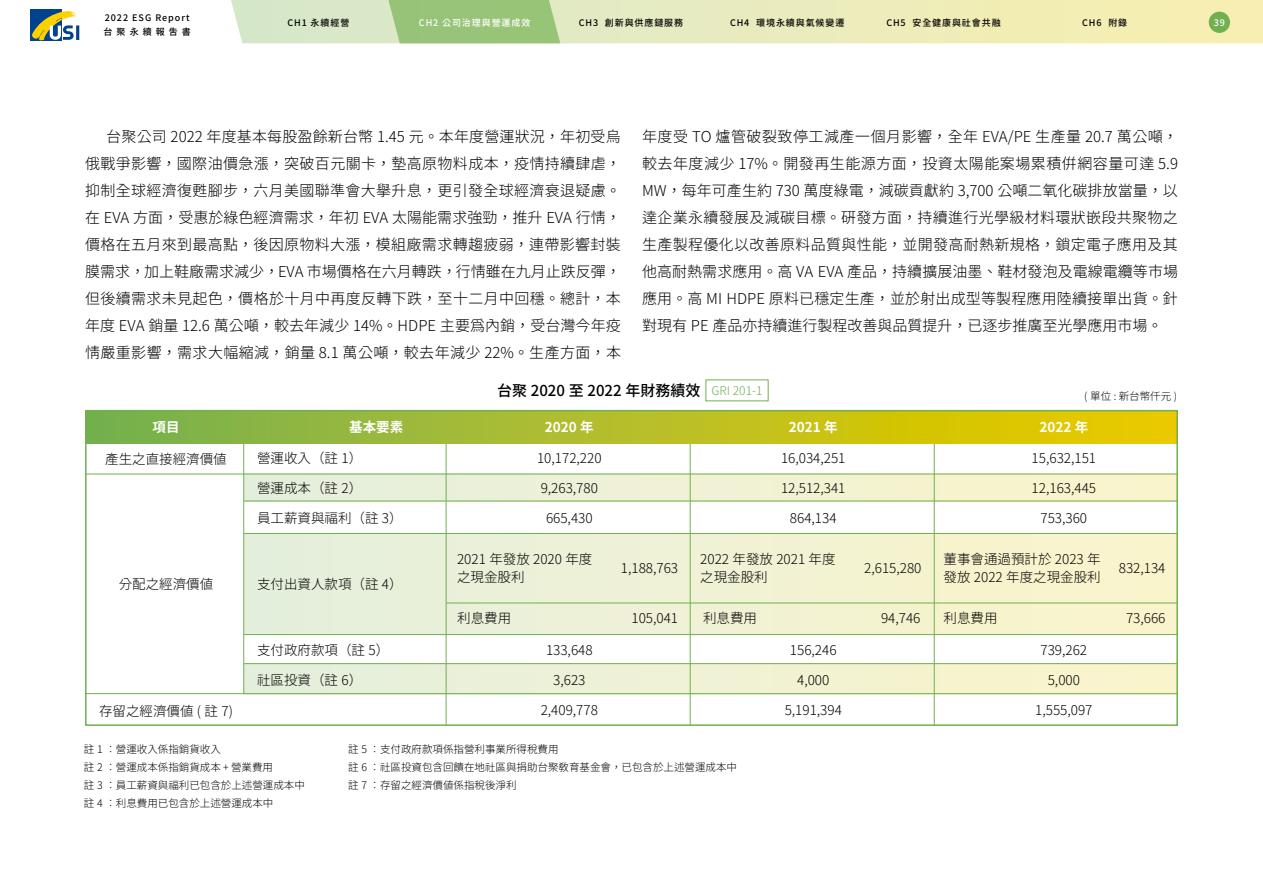
<style>
.page{position:relative;width:1263px;height:893px;background:#fff}
.page>*{position:absolute;margin:0;border:0;box-sizing:border-box;transform-origin:0 0}
.t1{font:15px/27px "Gen Yo Gothic TW Light TTF";letter-spacing:.005em;color:#000;text-align:justify}
.t2{font:15px "Gen Yo Gothic TW Medium TTF";color:#000}
.t3{font:13.5px/18px "Gen Yo Gothic TW Light TTF";color:#000}
.t4{font:13.5px "Gen Yo Gothic TW Bold TTF";color:#fff}
.t5{font:12px "Gen Yo Gothic TW Light TTF";color:#71b04e}
.t6{font:10.5px/18px "Gen Yo Gothic TW Light TTF";color:#000}
.t7{font:9px/13.5px "Gen Yo Gothic TW Medium TTF";letter-spacing:.1em;color:#000}
.t8{font:9px "Gen Yo Gothic TW Medium TTF";letter-spacing:.1em;color:#fff}
</style>
<div class="page">
<div style="left:31px;top:10px;width:31px;height:31px;background:#00428e"></div>
<svg style="left:32px;top:11px;width:47px;height:30px"></svg>
<svg style="left:231px;top:0;width:1032px;height:43px;background:#dce5b1"></svg>
<div style="left:1209px;top:12px;width:21px;height:21px;background:#71b04e;border-radius:50%"></div>
<div style="left:244px;top:474px;width:934px;height:27px;background:#f0f2d5"></div>
<div style="left:244px;top:664px;width:934px;height:30px;background:#f0f2d5"></div>
<div style="left:244px;top:534px;width:934px;height:101px;background:#f0f2d5"></div>
<hr style="left:446px;top:603px;width:732px;height:1px;background:#71b04e">
<hr style="left:244px;top:634px;width:934px;height:1px;background:#71b04e">
<hr style="left:244px;top:663px;width:934px;height:1px;background:#71b04e">
<hr style="left:244px;top:533px;width:934px;height:1px;background:#71b04e">
<hr style="left:243px;top:444px;width:1px;height:250px;background:#71b04e">
<hr style="left:446px;top:444px;width:1px;height:282px;background:#71b04e">
<hr style="left:690px;top:444px;width:1px;height:282px;background:#71b04e">
<hr style="left:934px;top:444px;width:1px;height:282px;background:#71b04e">
<hr style="left:85px;top:474px;width:1093px;height:1px;background:#71b04e">
<hr style="left:244px;top:501px;width:934px;height:1px;background:#71b04e">
<hr style="left:85px;top:693px;width:1093px;height:1px;background:#71b04e">
<div style="left:85px;top:411px;width:1093px;height:33px;background:linear-gradient(to right,#77b155,#f0cb00)"></div>
<div style="left:85px;top:410px;width:1093px;height:316px;border:2px solid #71b04e"></div>
<p class="t7" style="left:104px;top:11px;width:89px">2022 ESG Report台 聚 永 續 報 告 書</p>
<p class="t7" style="left:287px;top:16px;width:63px">CH1 永續經營</p>
<p class="t8" style="left:419px;top:17px;width:113px">CH2 公司治理與營運成效</p>
<p class="t7" style="left:579px;top:16px;width:106px">CH3 創新與供應鏈服務</p>
<p class="t7" style="left:730px;top:16px;width:116px">CH4 環境永續與氣候變遷</p>
<p class="t7" style="left:886px;top:16px;width:116px">CH5 安全健康與社會共融</p>
<p class="t7" style="left:1082px;top:16px;width:47px">CH6 附錄</p>
<p class="t8" style="left:1214px;top:18px;width:13px">39</p>
<p class="t1" style="left:85px;top:123px;width:537px;text-indent:21px">台聚公司 2022 年度基本每股盈餘新台幣 1.45 元。本年度營運狀況，年初受烏俄戰爭影響，國際油價急漲，突破百元關卡，墊高原物料成本，疫情持續肆虐，抑制全球經濟復甦腳步，六月美國聯準會大舉升息，更引發全球經濟衰退疑慮。在 EVA 方面，受惠於綠色經濟需求，年初 EVA 太陽能需求強勁，推升 EVA 行情，價格在五月來到最高點，後因原物料大漲，模組廠需求轉趨疲弱，連帶影響封裝膜需求，加上鞋廠需求減少，EVA 市場價格在六月轉跌，行情雖在九月止跌反彈，但後續需求未見起色，價格於十月中再度反轉下跌，至十二月中回穩。總計，本年度 EVA 銷量 12.6 萬公噸，較去年減少 14%。HDPE 主要為內銷，受台灣今年疫情嚴重影響，需求大幅縮減，銷量 8.1 萬公噸，較去年減少 22%。生產方面，本</p>
<p class="t1" style="left:642px;top:123px;width:537px">年度受 TO 爐管破裂致停工減產一個月影響，全年 EVA/PE 生產量 20.7 萬公噸，較去年度減少 17%。開發再生能源方面，投資太陽能案場累積併網容量可達 5.9<br>MW，每年可產生約 730 萬度綠電，減碳貢獻約 3,700 公噸二氧化碳排放當量，以達企業永續發展及減碳目標。研發方面，持續進行光學級材料環狀嵌段共聚物之生產製程優化以改善原料品質與性能，並開發高耐熱新規格，鎖定電子應用及其他高耐熱需求應用。高 VA EVA 產品，持續擴展油墨、鞋材發泡及電線電纜等市場應用。高 MI HDPE 原料已穩定生產，並於射出成型等製程應用陸續接單出貨。針對現有 PE 產品亦持續進行製程改善與品質提升，已逐步推廣至光學應用市場。</p>
<p class="t2" style="left:497px;top:382px;width:205px">台聚 2020 至 2022 年財務績效</p>
<p class="t5" style="left:711px;top:384px;width:52px">GRI 201-1</p>
<p class="t6" style="left:1084px;top:388px;width:94px">( 單位 : 新台幣仟元 )</p>
<p class="t4" style="left:152px;top:419px;width:28px">項目</p>
<p class="t4" style="left:349px;top:419px;width:55px">基本要素</p>
<p class="t4" style="left:545px;top:419px;width:50px">2020 年</p>
<p class="t4" style="left:789px;top:419px;width:50px">2021 年</p>
<p class="t4" style="left:1039px;top:419px;width:50px">2022 年</p>
<p class="t3" style="left:105px;top:450px;width:123px">產生之直接經濟價值</p>
<p class="t3" style="left:257px;top:449px;width:107px">營運收入（註 1）</p>
<p class="t3" style="left:257px;top:479px;width:107px">營運成本（註 2）</p>
<p class="t3" style="left:257px;top:509px;width:147px">員工薪資與福利（註 3）</p>
<p class="t3" style="left:537px;top:449px;width:66px">10,172,220</p>
<p class="t3" style="left:541px;top:479px;width:59px">9,263,780</p>
<p class="t3" style="left:546px;top:509px;width:48px">665,430</p>
<p class="t3" style="left:781px;top:449px;width:66px">16,034,251</p>
<p class="t3" style="left:781px;top:479px;width:66px">12,512,341</p>
<p class="t3" style="left:790px;top:509px;width:48px">864,134</p>
<p class="t3" style="left:1032px;top:449px;width:66px">15,632,151</p>
<p class="t3" style="left:1032px;top:479px;width:66px">12,163,445</p>
<p class="t3" style="left:1040px;top:509px;width:48px">753,360</p>
<p class="t3" style="left:119px;top:576px;width:96px">分配之經濟價值</p>
<p class="t3" style="left:257px;top:576px;width:147px">支付出資人款項（註 4）</p>
<p class="t3" style="left:457px;top:550px;width:137px">2021 年發放 2020 年度之現金股利</p>
<p class="t3" style="left:621px;top:559px;width:59px">1,188,763</p>
<p class="t3" style="left:700px;top:550px;width:137px">2022 年發放 2021 年度之現金股利</p>
<p class="t3" style="left:864px;top:559px;width:59px">2,615,280</p>
<p class="t3" style="left:943px;top:550px;width:159px">董事會通過預計於 2023 年發放 2022 年度之現金股利</p>
<p class="t3" style="left:99px;top:702px;width:135px">存留之經濟價值 ( 註 7)</p>
<p class="t3" style="left:257px;top:642px;width:134px">支付政府款項（註 5）</p>
<p class="t3" style="left:257px;top:672px;width:107px">社區投資（註 6）</p>
<p class="t3" style="left:457px;top:609px;width:55px">利息費用</p>
<p class="t3" style="left:703px;top:609px;width:55px">利息費用</p>
<p class="t3" style="left:943px;top:609px;width:55px">利息費用</p>
<p class="t3" style="left:631px;top:609px;width:48px">105,041</p>
<p class="t3" style="left:881px;top:609px;width:41px">94,746</p>
<p class="t3" style="left:546px;top:642px;width:48px">133,648</p>
<p class="t3" style="left:553px;top:672px;width:34px">3,623</p>
<p class="t3" style="left:541px;top:702px;width:59px">2,409,778</p>
<p class="t3" style="left:790px;top:642px;width:48px">156,246</p>
<p class="t3" style="left:797px;top:672px;width:34px">4,000</p>
<p class="t3" style="left:785px;top:702px;width:59px">5,191,394</p>
<p class="t6" style="left:84px;top:740px;width:222px">註 1 ︰營運收入係指銷貨收入<br>註 2 ︰營運成本係指銷貨成本 + 營業費用<br>註 3 ︰員工薪資與福利已包含於上述營運成本中註 4 ︰利息費用已包含於上述營運成本中</p>
<p class="t6" style="left:348px;top:740px;width:390px">註 5 ︰支付政府款項係指營利事業所得稅費用<br>註 6 ︰社區投資包含回饋在地社區與捐助台聚教育基金會，已包含於上述營運成本中註 7 ︰存留之經濟價值係指稅後淨利</p>
<p class="t3" style="left:1040px;top:642px;width:48px">739,262</p>
<p class="t3" style="left:1048px;top:672px;width:34px">5,000</p>
<p class="t3" style="left:1035px;top:702px;width:59px">1,555,097</p>
<p class="t3" style="left:1119px;top:559px;width:48px">832,134</p>
<p class="t3" style="left:1126px;top:609px;width:41px">73,666</p>
</div>
